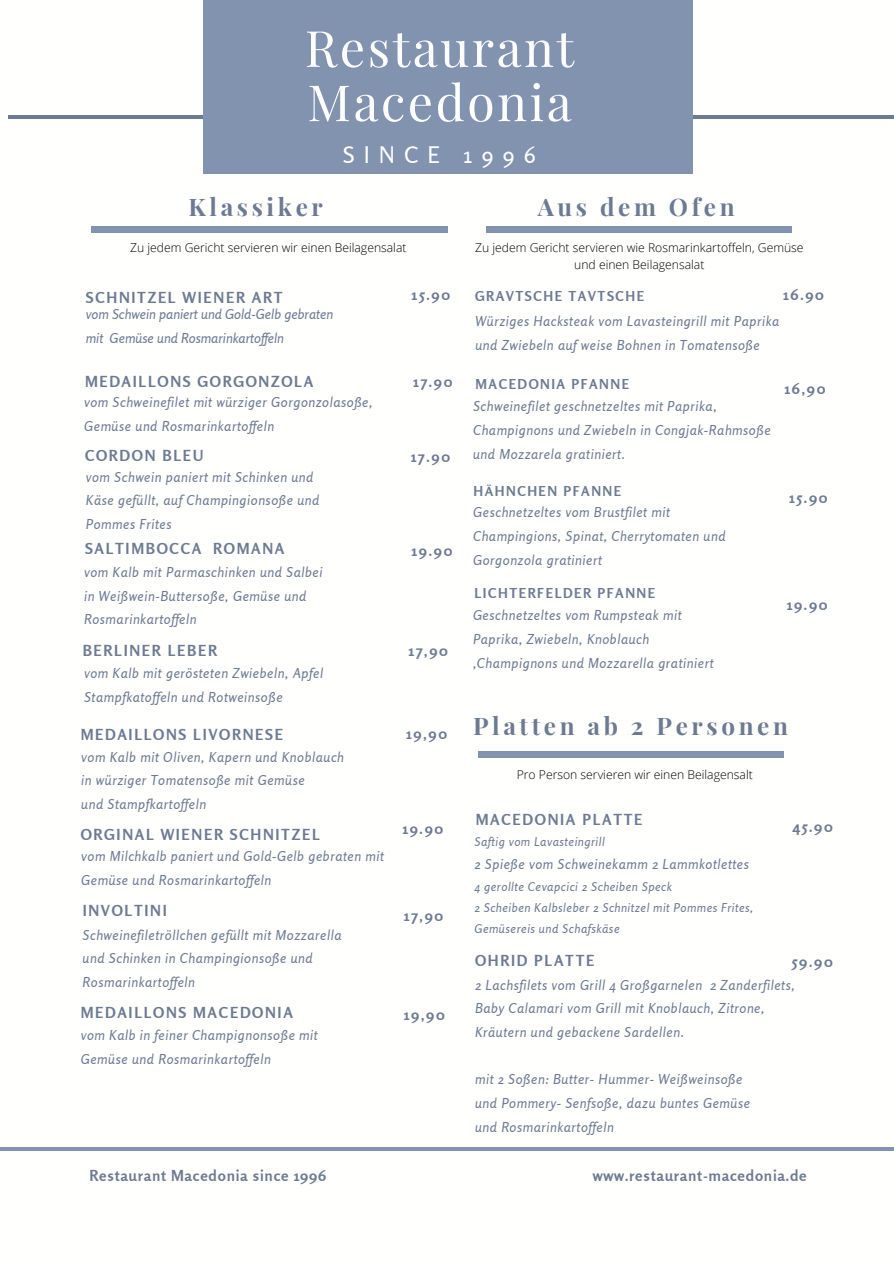
<style>
.page{position:relative;width:894px;height:1264px;background:#fff}
.page>*{position:absolute;margin:0;border:0;box-sizing:border-box;transform-origin:0 0}
.t1{font:50.1px/54.3px "Playfair Display";letter-spacing:.05em;color:#fff}
.t2{font:700 24.3px "Playfair Display";letter-spacing:.15em;color:#6c7a92}
.t3{font:22.65px "Rosario";letter-spacing:.4em;color:#fff}
.t4{font:700 15.15px "Rosario";letter-spacing:.11em;color:#6c7a92}
.t5{font:700 15.15px "Rosario";letter-spacing:.05em;color:#6c7a92}
.t6{font:italic 13.65px/23.7px "Rosario";letter-spacing:.04em;color:#6c7a92}
.t7{font:italic 13.65px/24.2px "Rosario";color:#6c7a92}
.t8{font:700 13.65px "Rosario";letter-spacing:.11em;color:#6c7a92}
.t9{font:300 12.15px "Open Sans";color:#000}
.t10{font:italic 12.15px/21.1px "Rosario";letter-spacing:.04em;color:#6c7a92}
</style>
<div class="page">
<hr style="left:8px;top:115px;width:885px;height:3px;background:#6c7a92">
<div style="left:203px;top:0;width:489px;height:173px;background:#8293b0"></div>
<div style="left:92px;top:226px;width:355px;height:6px;background:#8293b0"></div>
<div style="left:486px;top:226px;width:305px;height:6px;background:#8293b0"></div>
<div style="left:478px;top:751px;width:305px;height:6px;background:#8293b0"></div>
<hr style="left:0;top:1147px;width:893px;height:3px;background:#8293b0">
<p class="t1" style="left:305px;top:19px;width:271px">Restaurant<br>Macedonia</p>
<p class="t3" style="left:343px;top:141px;width:195px">SINCE 1996</p>
<p class="t2" style="left:188px;top:190px;width:136px">Klassiker</p>
<p class="t9" style="left:130px;top:239px;width:278px">Zu jedem Gericht servieren wir einen Beilagensalat</p>
<p class="t4" style="left:86px;top:288px;width:198px">SCHNITZEL WIENER ART</p>
<p class="t4" style="left:411px;top:285px;width:40px">15.90</p>
<p class="t7" style="left:86px;top:302px;width:249px">vom Schwein paniert und Gold-Gelb gebraten mit Gemüse und Rosmarinkartof eln</p>
<p class="t4" style="left:85px;top:373px;width:230px">MEDAILLONS GORGONZOLA</p>
<p class="t4" style="left:413px;top:373px;width:41px">17.90</p>
<p class="t6" style="left:84px;top:390px;width:290px">vom Schweinefilet mit würziger Gorgonzolasoße,<br>Gemüse und Rosmarinkartof eln</p>
<p class="t4" style="left:85px;top:446px;width:120px">CORDON BLEU</p>
<p class="t4" style="left:411px;top:447px;width:41px">17.90</p>
<p class="t6" style="left:86px;top:464px;width:235px">vom Schwein paniert mit Schinken und<br>Käse gefüllt, auf Champingionsoße und<br>Pommes Frites</p>
<p class="t4" style="left:85px;top:539px;width:201px">SALTIMBOCCA ROMANA</p>
<p class="t4" style="left:411px;top:541px;width:42px">19.90</p>
<p class="t6" style="left:84px;top:560px;width:240px">vom Kalb mit Parmaschinken und Salbei</p>
<p class="t6" style="left:84px;top:584px;width:224px">in Weißwein-Buttersoße, Gemüse und</p>
<p class="t6" style="left:84px;top:607px;width:114px">Rosmarinkartof eln</p>
<p class="t4" style="left:83px;top:641px;width:136px">BERLINER LEBER</p>
<p class="t6" style="left:84px;top:661px;width:240px">vom Kalb mit gerösteten Zwiebeln, Apfel<br>Stampfkatof eln und Rotweinsoße</p>
<p class="t4" style="left:408px;top:641px;width:41px">17,90</p>
<p class="t4" style="left:81px;top:724px;width:204px">MEDAILLONS LIVORNESE</p>
<p class="t4" style="left:406px;top:724px;width:43px">19,90</p>
<p class="t6" style="left:81px;top:744px;width:264px">vom Kalb mit Oliven, Kapern und Knoblauch</p>
<p class="t6" style="left:81px;top:768px;width:225px">in würziger Tomatensoße mit Gemüse</p>
<p class="t6" style="left:81px;top:792px;width:126px">und Stampfkartof eln</p>
<p class="t4" style="left:81px;top:824px;width:240px">ORGINAL WIENER SCHNITZEL</p>
<p class="t4" style="left:402px;top:818px;width:42px">19.90</p>
<p class="t6" style="left:81px;top:844px;width:304px">vom Milchkalb paniert und Gold-Gelb gebraten mit<br>Gemüse und Rosmarinkartof eln</p>
<p class="t4" style="left:83px;top:901px;width:85px">INVOLTINI</p>
<p class="t6" style="left:83px;top:922px;width:260px">Schweinefiletröllchen gefüllt mit Mozzarella und Schinken in Champingionsoße und<br>Rosmarinkartof eln</p>
<p class="t4" style="left:404px;top:906px;width:41px">17,90</p>
<p class="t4" style="left:81px;top:1002px;width:213px">MEDAILLONS MACEDONIA</p>
<p class="t4" style="left:403px;top:1004px;width:43px">19,90</p>
<p class="t6" style="left:81px;top:1022px;width:238px">vom Kalb in feiner Champignonsoße mit<br>Gemüse und Rosmarinkartof eln</p>
<p class="t2" style="left:537px;top:189px;width:198px">Aus dem Ofen</p>
<p class="t9" style="left:475px;top:239px;width:330px">Zu jedem Gericht servieren wie Rosmarinkartoffeln, Gemüse</p>
<p class="t9" style="left:574px;top:256px;width:132px">und einen Beilagensalat</p>
<p class="t8" style="left:475px;top:288px;width:171px">GRAVTSCHE TAVTSCHE</p>
<p class="t4" style="left:782px;top:285px;width:42px">16.90</p>
<p class="t6" style="left:475px;top:309px;width:305px">Würziges Hacksteak vom Lavasteingrill mit Paprika und Zwiebeln auf weise Bohnen in Tomatensoße</p>
<p class="t8" style="left:475px;top:375px;width:155px">MACEDONIA PFANNE</p>
<p class="t6" style="left:473px;top:394px;width:299px">Schweinefilet geschnetzeltes mit Paprika,<br>Champignons und Zwiebeln in Congjak-Rahmsoße und Mozzarela gratiniert.</p>
<p class="t8" style="left:473px;top:482px;width:149px">HÄHNCHEN PFANNE</p>
<p class="t6" style="left:473px;top:500px;width:254px">Geschnetzeltes vom Brustfilet mit<br>Champingions, Spinat, Cherrytomaten und<br>Gorgonzola gratiniert</p>
<p class="t8" style="left:474px;top:585px;width:182px">LICHTERFELDER PFANNE</p>
<p class="t6" style="left:473px;top:603px;width:242px">Geschnetzeltes vom Rumpsteak mit<br>Paprika, Zwiebeln, Knoblauch ,Champignons und Mozzarella gratiniert</p>
<p class="t4" style="left:784px;top:379px;width:43px">16,90</p>
<p class="t4" style="left:788px;top:488px;width:40px">15.90</p>
<p class="t4" style="left:786px;top:594px;width:42px">19.90</p>
<p class="t2" style="left:473px;top:709px;width:316px">Platten ab 2 Personen</p>
<p class="t9" style="left:516px;top:765px;width:237px">Pro Person servieren wir einen Beilagensalt</p>
<p class="t4" style="left:476px;top:809px;width:168px">MACEDONIA PLATTE</p>
<p class="t10" style="left:474px;top:830px;width:132px">Saftig vom Lavasteingrill</p>
<p class="t6" style="left:474px;top:851px;width:276px">2 Spieße vom Schweinekamm 2 Lammkotlettes</p>
<p class="t10" style="left:474px;top:875px;width:199px">4 gerollte Cevapcici 2 Scheiben Speck</p>
<p class="t10" style="left:474px;top:897px;width:280px">2 Scheiben Kalbsleber 2 Schnitzel mit Pommes Frites,<br>Gemüsereis und Schafskäse</p>
<p class="t4" style="left:792px;top:816px;width:42px">45.90</p>
<p class="t4" style="left:475px;top:950px;width:121px">OHRID PLATTE</p>
<p class="t6" style="left:475px;top:972px;width:321px">2 Lachsfilets vom Grill 4 Großgarnelen 2 Zanderfilets,<br>Baby Calamari vom Grill mit Knoblauch, Zitrone,<br>Kräutern und gebackene Sardellen.</p>
<p class="t6" style="left:475px;top:1067px;width:269px">mit 2 Soßen: Butter- Hummer- Weißweinsoße</p>
<p class="t6" style="left:475px;top:1091px;width:276px">und Pommery- Senfsoße, dazu buntes Gemüse</p>
<p class="t6" style="left:475px;top:1114px;width:140px">und Rosmarinkartof eln</p>
<p class="t4" style="left:791px;top:951px;width:42px">59.90</p>
<p class="t5" style="left:89px;top:1165px;width:238px">Restaurant Macedonia since 1996</p>
<p class="t5" style="left:592px;top:1165px;width:215px">www.restaurant-macedonia.de</p>
</div>
